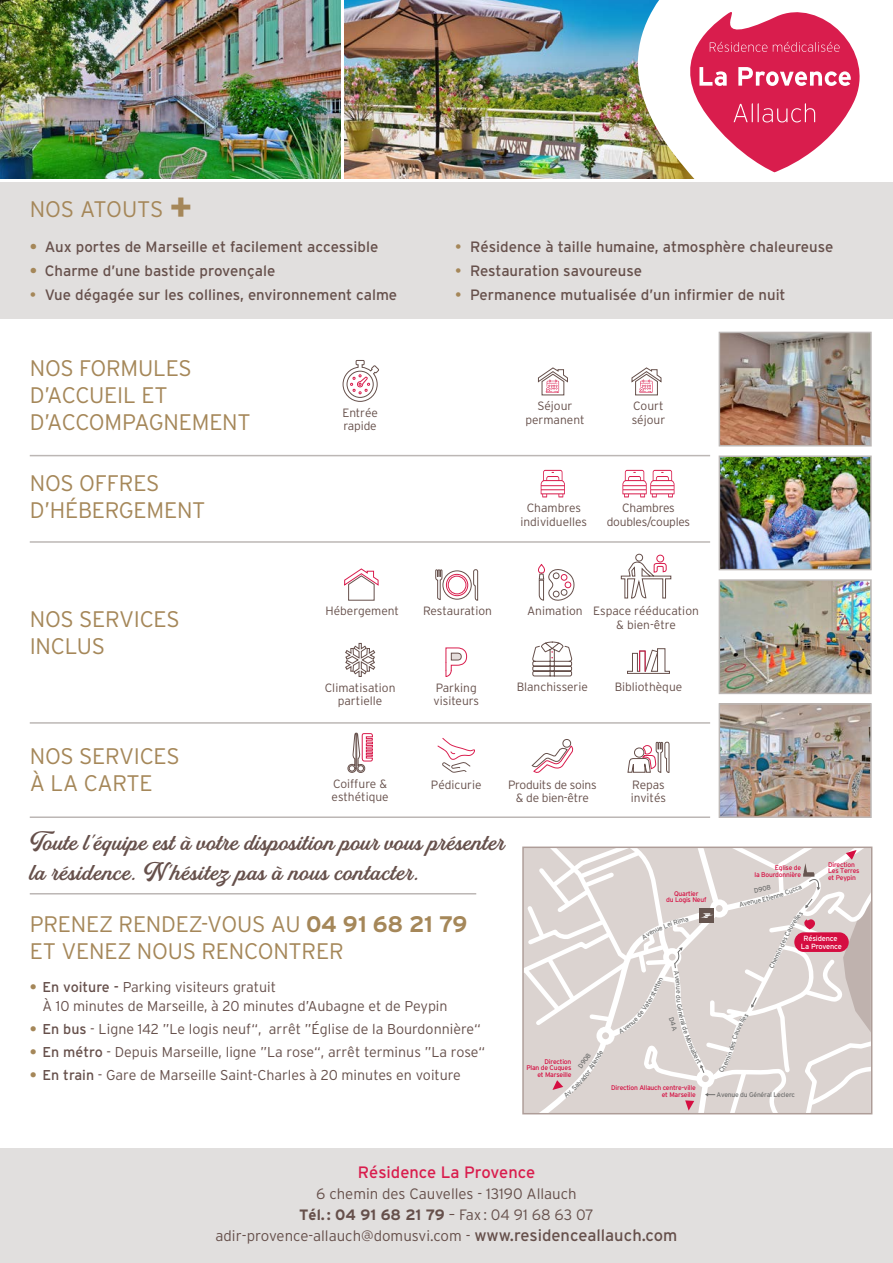
<style>
.page{position:relative;width:893px;height:1263px;background:#fff}
.page>*{position:absolute;margin:0;border:0;box-sizing:border-box;transform-origin:0 0}
.t1{font:25.5px/30px "Golden Hills DEMO Regular";letter-spacing:.01em;color:#66504b}
.t2{font:300 22.5px/27px "Interstate";letter-spacing:-.01em;color:#a58759}
.t3{font:16.5px "Interstate";color:#d91d4d}
.t4{font:15px "Interstate";color:#66504b}
.t5{font:300 15px/21px "Interstate";color:#66504b;text-align:center}
.t6{font:300 14.25px/18.8px "Interstate";color:#66504b}
.t7{font:300 12px/13.5px "Interstate";color:#66504b}
.t8{font:300 12px/13.5px "Interstate";letter-spacing:-.02em;color:#66504b;text-align:center}
.t9{font:7.5px/7.5px "Interstate";letter-spacing:-.02em;color:#fff;text-align:center}
.t10{font:6.75px/6.8px "Interstate";letter-spacing:-.03em;color:#d50e41;text-align:right}
.t11{font:6.75px "Interstate";letter-spacing:-.03em;color:#6f6f6e}
.s1{font-weight:700;font-size:37.5px}
.s2{font-weight:700;color:#a58759}
.s3{color:#a58759}
.s4{font-weight:700}
.s5{font-weight:400}
.s6{font-weight:400;font-size:16.5px}
</style>
<div class="page">
<div style="left:0;top:1148px;width:893px;height:115px;background:#e1dfde"></div>
<img style="left:0;top:0;width:340px;height:179px">
<img style="left:722px;top:335px;width:147px;height:108px">
<div style="left:719px;top:332px;width:153px;height:114px;border:2px solid #bcb7b5"></div>
<img style="left:722px;top:582px;width:147px;height:109px">
<div style="left:719px;top:579px;width:153px;height:115px;border:2px solid #bcb7b5"></div>
<img style="left:722px;top:458px;width:147px;height:109px">
<div style="left:719px;top:455px;width:153px;height:115px;border:2px solid #bcb7b5"></div>
<img style="left:722px;top:706px;width:147px;height:109px">
<div style="left:719px;top:703px;width:153px;height:115px;border:2px solid #bcb7b5"></div>
<hr style="left:30px;top:455px;width:680px;height:1px;background:#bcb7b5">
<hr style="left:30px;top:893px;width:446px;height:1px;background:#bcb7b5">
<hr style="left:30px;top:541px;width:680px;height:2px;background:#bcb7b5">
<hr style="left:30px;top:722px;width:680px;height:2px;background:#bcb7b5">
<hr style="left:30px;top:816px;width:680px;height:2px;background:#bcb7b5">
<svg style="left:541px;top:470px;width:24px;height:27px"></svg>
<svg style="left:622px;top:470px;width:52px;height:27px"></svg>
<img style="left:344px;top:0;width:249px;height:179px">
<img style="left:593px;top:0;width:300px;height:183px">
<svg style="left:676px;top:0;width:191px;height:172px"></svg>
<div style="left:0;top:183px;width:893px;height:136px;background:#e1dfde"></div>
<svg style="left:532px;top:641px;width:40px;height:36px"></svg>
<svg style="left:342px;top:360px;width:37px;height:42px"></svg>
<svg style="left:347px;top:732px;width:26px;height:41px"></svg>
<svg style="left:627px;top:741px;width:43px;height:32px"></svg>
<svg style="left:531px;top:739px;width:43px;height:34px"></svg>
<svg style="left:437px;top:738px;width:38px;height:35px"></svg>
<svg style="left:345px;top:643px;width:30px;height:34px"></svg>
<svg style="left:435px;top:569px;width:43px;height:32px"></svg>
<div style="left:448px;top:576px;width:18px;height:18px;border:1px solid #d91d4d;border-radius:50%"></div>
<div style="left:446px;top:574px;width:22px;height:22px;border:1px solid #d91d4d;border-radius:50%"></div>
<svg style="left:538px;top:564px;width:37px;height:37px"></svg>
<svg style="left:445px;top:647px;width:22px;height:30px"></svg>
<svg style="left:344px;top:568px;width:35px;height:33px"></svg>
<svg style="left:538px;top:367px;width:30px;height:29px"></svg>
<svg style="left:631px;top:367px;width:31px;height:29px"></svg>
<svg style="left:621px;top:554px;width:50px;height:45px"></svg>
<svg style="left:627px;top:648px;width:43px;height:26px"></svg>
<svg style="left:523px;top:847px;width:349px;height:267px;background:#ded5d3"></svg>
<p class="t2" style="left:30px;top:195px;width:164px">NOS ATOUTS <span class="s1">+</span></p>
<p class="t4" style="left:30px;top:238px;width:350px"><span class="s2">•</span> Aux portes de Marseille et facilement accessible</p>
<p class="t4" style="left:30px;top:262px;width:247px"><span class="s2">•</span> Charme d’une bastide provençale</p>
<p class="t4" style="left:30px;top:285px;width:369px"><span class="s3">•</span> Vue dégagée sur les collines, environnement calme</p>
<p class="t2" style="left:30px;top:354px;width:223px">NOS FORMULES<br>D’ACCUEIL ET<br>D’ACCOMPAGNEMENT</p>
<p class="t2" style="left:30px;top:469px;width:177px">NOS OFFRES<br>D’HÉBERGEMENT</p>
<p class="t7" style="left:342px;top:406px;width:37px">Entrée rapide</p>
<p class="t4" style="left:455px;top:238px;width:380px"><span class="s3">•</span> Résidence à taille humaine, atmosphère chaleureuse</p>
<p class="t4" style="left:455px;top:262px;width:189px"><span class="s3">•</span> Restauration savoureuse</p>
<p class="t4" style="left:455px;top:285px;width:332px"><span class="s3">•</span> Permanence mutualisée d’un infirmier de nuit</p>
<p class="t7" style="left:525px;top:399px;width:61px;text-align:center">Séjour permanent</p>
<p class="t7" style="left:632px;top:399px;width:35px">Court séjour</p>
<p class="t7" style="left:520px;top:501px;width:68px;text-align:center">Chambres individuelles</p>
<p class="t8" style="left:607px;top:501px;width:85px">Chambres doubles/couples</p>
<p class="t2" style="left:30px;top:606px;width:151px">NOS SERVICES<br>INCLUS</p>
<p class="t7" style="left:326px;top:604px;width:75px">Hébergement</p>
<p class="t7" style="left:325px;top:681px;width:72px;text-align:center">Climatisation partielle</p>
<p class="t7" style="left:423px;top:604px;width:70px">Restauration</p>
<p class="t7" style="left:527px;top:604px;width:57px">Animation</p>
<p class="t7" style="left:593px;top:604px;width:107px;text-align:center">Espace rééducation &amp; bien-être</p>
<p class="t7" style="left:433px;top:681px;width:47px">Parking visiteurs</p>
<p class="t7" style="left:517px;top:680px;width:73px">Blanchisserie</p>
<p class="t7" style="left:615px;top:680px;width:69px">Bibliothèque</p>
<p class="t2" style="left:30px;top:742px;width:151px">NOS SERVICES<br>À LA CARTE</p>
<p class="t7" style="left:332px;top:776px;width:59px">Coiffure &amp; esthétique</p>
<p class="t7" style="left:631px;top:778px;width:37px">Repas invités</p>
<p class="t7" style="left:431px;top:778px;width:52px">Pédicurie</p>
<p class="t8" style="left:508px;top:778px;width:90px">Produits de soins &amp; de bien-être</p>
<p class="t1" style="left:30px;top:827px;width:477px">Toute l’équipe est à votre disposition pour vous présenter la résidence. N’hésitez pas à nous contacter.</p>
<p class="t2" style="left:30px;top:910px;width:439px">PRENEZ RENDEZ-VOUS AU <span class="s4">04 91 68 21 79</span></p>
<p class="t2" style="left:30px;top:937px;width:315px">ET VENEZ NOUS RENCONTRER</p>
<p class="t6" style="left:43px;top:977px;width:407px;text-indent:-13px"><span class="s2">•</span> <span class="s5">En voiture -</span> Parking visiteurs gratuit<br>À 10 minutes de Marseille, à 20 minutes d’Aubagne et de Peypin</p>
<p class="t6" style="left:30px;top:1019px;width:453px"><span class="s2">•</span> <span class="s5">En bus</span> - Ligne 142 ”Le logis neuf“, arrêt ”Église de la Bourdonnière“</p>
<p class="t6" style="left:30px;top:1042px;width:457px"><span class="s2">•</span> <span class="s5">En métro</span> - Depuis Marseille, ligne ”La rose“, arrêt terminus ”La rose“</p>
<p class="t6" style="left:30px;top:1065px;width:433px"><span class="s2">•</span> <span class="s5">En train</span> - Gare de Marseille Saint-Charles à 20 minutes en voiture</p>
<p class="t10" style="left:666px;top:890px;width:42px;text-align:center">Quartier<br>du Logis Neuf</p>
<p class="t10" style="left:754px;top:864px;width:48px">Eglise de<br>la Bourdonnière</p>
<p class="t11" style="left:753px;top:886px;width:19px;rotate:-10deg">D908</p>
<p class="t11" style="left:738px;top:901px;width:20px;rotate:-13deg">Avenu</p>
<p class="t10" style="left:828px;top:861px;width:33px;text-align:left">Direction<br>Les Terres et Peypin</p>
<p class="t11" style="left:773px;top:956px;width:24px;rotate:-65deg">min des</p>
<p class="t9" style="left:801px;top:935px;width:43px">Résidence<br>La Provence</p>
<p class="t11" style="left:576px;top:1065px;width:19px;rotate:-55deg">D908</p>
<p class="t10" style="left:526px;top:1058px;width:47px">Direction<br>Plan de Cuques et Marseille</p>
<p class="t10" style="left:611px;top:1084px;width:86px">Direction Allauch centre-ville et Marseille</p>
<p class="t11" style="left:716px;top:1091px;width:80px">Avenue du Général Leclerc</p>
<p class="t3" style="left:358px;top:1162px;width:179px">Résidence La Provence</p>
<p class="t5" style="left:316px;top:1183px;width:262px">6 chemin des Cauvelles - 13190 Allauch</p>
<p class="t5" style="left:215px;top:1204px;width:463px"><span class="s4">Tél.: 04 91 68 21 79</span> – Fax: 04 91 68 63 07 adir-provence-allauch@domusvi.com - <span class="s6">www.residenceallauch.com</span></p>
</div>
